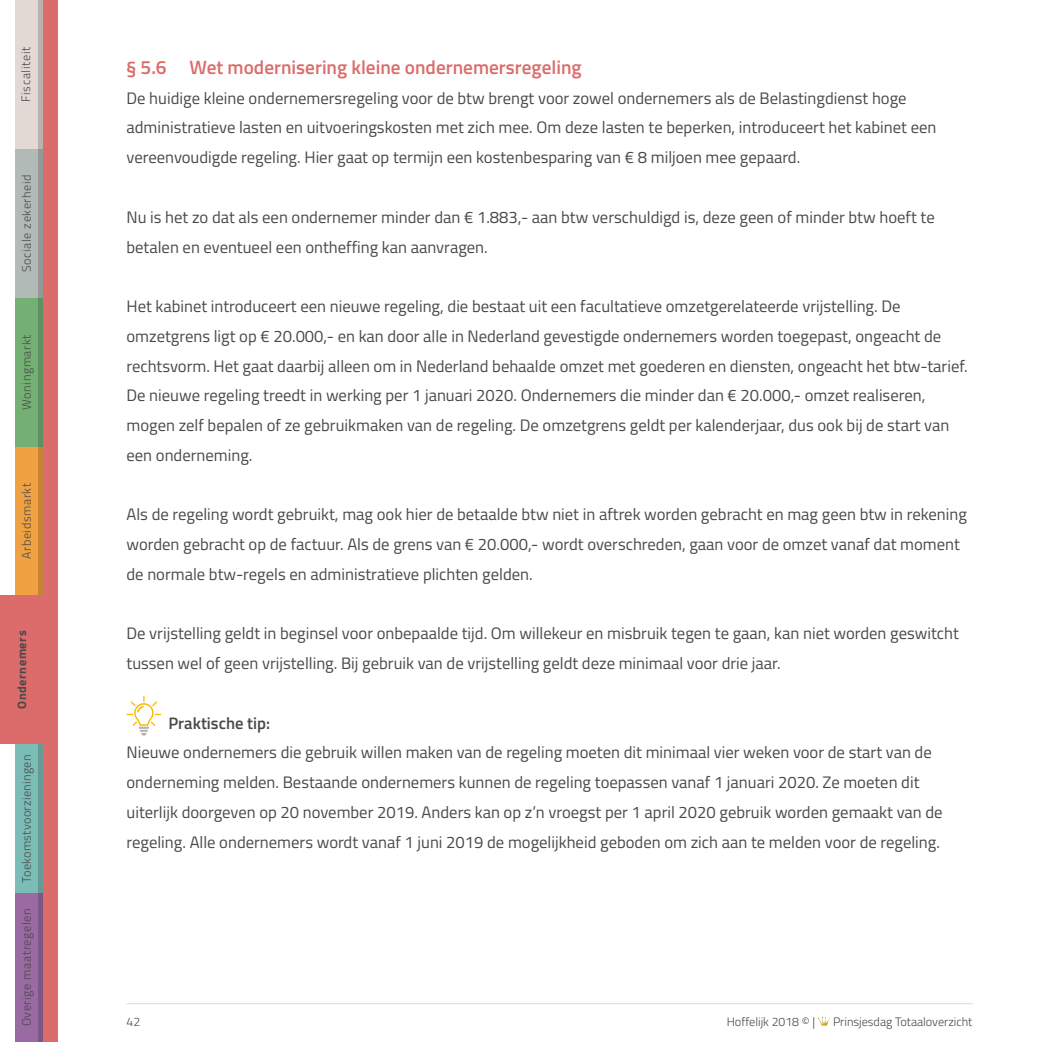
<style>
.page{position:relative;width:1042px;height:1042px;background:#fff}
.page>*{position:absolute;margin:0;border:0;box-sizing:border-box;transform-origin:0 0}
.t1{font:600 19.25px "Titillium";color:#dc6c6b}
.t2{font:16.62px/29.8px "Titillium";color:#4a4948}
.t3{font:600 16.62px "Titillium";color:#4a4948}
.t4{font:300 12.25px "Titillium";letter-spacing:.035em;color:#4a4948}
.t5{font:300 12.25px "Titillium";color:#4a4948}
.t6{font:700 12.25px "Titillium";letter-spacing:.05em;color:#4a4948}
</style>
<div class="page">
<hr style="left:126px;top:1003px;width:846px;height:1px;background:#dadad9">
<svg style="left:818px;top:1017px;width:12px;height:9px"></svg>
<div style="left:15px;top:446px;width:28px;height:149px;background:#f0a141"></div>
<div style="left:15px;top:298px;width:28px;height:148px;background:#74af74"></div>
<div style="left:15px;top:149px;width:28px;height:149px;background:#b2bab7"></div>
<div style="left:15px;top:0;width:28px;height:149px;background:#e2d9d5"></div>
<div style="left:15px;top:893px;width:28px;height:149px;background:#9a6aa2"></div>
<div style="left:15px;top:744px;width:28px;height:149px;background:#7cbcb6"></div>
<svg style="left:38px;top:0;width:5px;height:1042px;background:#8d8d7d"></svg>
<div style="left:0;top:595px;width:44px;height:149px;background:#dc6c6b"></div>
<div style="left:43px;top:0;width:15px;height:1042px;background:#dc6c6b"></div>
<svg style="left:126px;top:696px;width:35px;height:39px"></svg>
<p class="t4" style="left:21px;top:102px;width:56px;rotate:-90deg">Fiscaliteit</p>
<p class="t4" style="left:22px;top:272px;width:99px;rotate:-90deg">Sociale zekerheid</p>
<p class="t4" style="left:22px;top:410px;width:77px;rotate:-90deg">Woningmarkt</p>
<p class="t4" style="left:22px;top:559px;width:77px;rotate:-90deg">Arbeidsmarkt</p>
<p class="t6" style="left:18px;top:709px;width:80px;rotate:-90deg">Ondernemers</p>
<p class="t4" style="left:22px;top:882px;width:129px;rotate:-90deg">Toekomstvoorzieningen</p>
<p class="t4" style="left:22px;top:1026px;width:119px;rotate:-90deg">Overige maatregelen</p>
<p class="t1" style="left:126px;top:60px;width:457px">§ 5.6 Wet modernisering kleine ondernemersregeling</p>
<p class="t2" style="left:126px;top:84px;width:811px">De huidige kleine ondernemersregeling voor de btw brengt voor zowel ondernemers als de Belastingdienst hoge administratieve lasten en uitvoeringskosten met zich mee. Om deze lasten te beperken, introduceert het kabinet een vereenvoudigde regeling. Hier gaat op termijn een kostenbesparing van € 8 miljoen mee gepaard.</p>
<p class="t2" style="left:126px;top:203px;width:810px">Nu is het zo dat als een ondernemer minder dan € 1.883,- aan btw verschuldigd is, deze geen of minder btw hoeft te betalen en eventueel een ontheffing kan aanvragen.</p>
<p class="t2" style="left:126px;top:292px;width:843px">Het kabinet introduceert een nieuwe regeling, die bestaat uit een facultatieve omzetgerelateerde vrijstelling. De omzetgrens ligt op € 20.000,- en kan door alle in Nederland gevestigde ondernemers worden toegepast, ongeacht de rechtsvorm. Het gaat daarbij alleen om in Nederland behaalde omzet met goederen en diensten, ongeacht het btw-tarief.<br>De nieuwe regeling treedt in werking per 1 januari 2020. Ondernemers die minder dan € 20.000,- omzet realiseren, mogen zelf bepalen of ze gebruikmaken van de regeling. De omzetgrens geldt per kalenderjaar, dus ook bij de start van een onderneming.</p>
<p class="t2" style="left:126px;top:501px;width:842px">Als de regeling wordt gebruikt, mag ook hier de betaalde btw niet in aftrek worden gebracht en mag geen btw in rekening worden gebracht op de factuur. Als de grens van € 20.000,- wordt overschreden, gaan voor de omzet vanaf dat moment de normale btw-regels en administratieve plichten gelden.</p>
<p class="t2" style="left:126px;top:620px;width:834px">De vrijstelling geldt in beginsel voor onbepaalde tijd. Om willekeur en misbruik tegen te gaan, kan niet worden geswitcht tussen wel of geen vrijstelling. Bij gebruik van de vrijstelling geldt deze minimaal voor drie jaar.</p>
<p class="t3" style="left:168px;top:716px;width:103px">Praktische tip:</p>
<p class="t2" style="left:127px;top:739px;width:817px">Nieuwe ondernemers die gebruik willen maken van de regeling moeten dit minimaal vier weken voor de start van de onderneming melden. Bestaande ondernemers kunnen de regeling toepassen vanaf 1 januari 2020. Ze moeten dit uiterlijk doorgeven op 20 november 2019. Anders kan op z’n vroegst per 1 april 2020 gebruik worden gemaakt van de regeling. Alle ondernemers wordt vanaf 1 juni 2019 de mogelijkheid geboden om zich aan te melden voor de regeling.</p>
<p class="t4" style="left:126px;top:1016px;width:15px">42</p>
<p class="t5" style="left:727px;top:1016px;width:90px">Hoffelijk 2018 © |</p>
<p class="t5" style="left:833px;top:1016px;width:141px">Prinsjesdag Totaaloverzicht</p>
</div>
